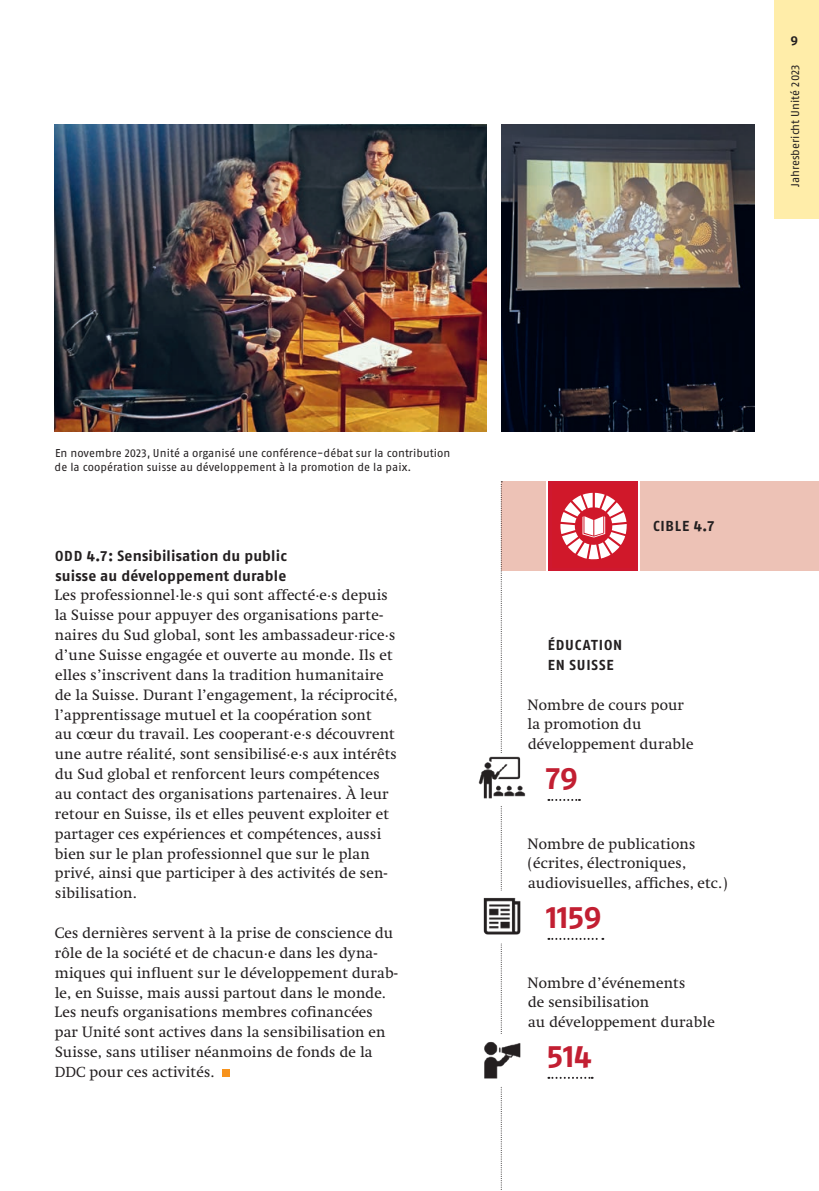
<style>
.page{position:relative;width:819px;height:1191px;background:#fff}
.page>*{position:absolute;margin:0;border:0;box-sizing:border-box;transform-origin:0 0}
.t1{font:700 31.5px "Fago OT";color:#c21f32}
.t2{font:15.4px/19.8px "Swift LT Pro";letter-spacing:.01em;color:#231f20}
.t3{font:700 14.88px/19.8px "Fago OT";letter-spacing:.01em;color:#231f20}
.t4{font:700 14.35px/19.8px "Fago OT";letter-spacing:.055em;color:#231f20}
.t5{font:700 13.12px "Fago OT";color:#231f20}
.t6{font:11.38px/14.9px "Fago OT";letter-spacing:.005em;color:#231f20}
.s1{font-size:14.35px}
.s2{font-size:14.88px}
</style>
<div class="page">
<div style="left:774px;top:0;width:45px;height:218px;background:#ffeda9"></div>
<div style="left:501px;top:481px;width:45px;height:89px;background:#edc2b6"></div>
<div style="left:640px;top:481px;width:179px;height:89px;background:#edc2b6"></div>
<svg style="left:500px;top:481px;width:2px;height:709px"></svg>
<svg style="left:548px;top:799px;width:32px;height:2px"></svg>
<svg style="left:548px;top:938px;width:55px;height:2px"></svg>
<svg style="left:548px;top:1076px;width:44px;height:2px"></svg>
<div style="left:476px;top:753px;width:51px;height:51px;background:#fff"></div>
<img style="left:478px;top:756px;width:48px;height:43px">
<img style="left:483px;top:890px;width:38px;height:51px">
<img style="left:484px;top:1034px;width:37px;height:51px">
<div style="left:548px;top:481px;width:89px;height:89px;background:#cf182f"></div>
<div style="left:552px;top:484px;width:83px;height:83px;background:#d0182a"></div>
<svg style="left:560px;top:493px;width:66px;height:66px"></svg>
<div style="left:222px;top:1069px;width:8px;height:7px;background:#f7931d"></div>
<img style="left:501px;top:124px;width:253px;height:308px">
<img style="left:55px;top:124px;width:431px;height:308px">
<p class="t5" style="left:790px;top:32px;width:9px">9</p>
<p class="t6" style="left:787px;top:187px;width:124px;rotate:-90deg">Jahresbericht Unité 2023</p>
<p class="t6" style="left:55px;top:445px;width:397px">En novembre 2023, Unité a organisé une conférence-débat sur la contribution de la coopération suisse au développement à la promotion de la paix.</p>
<p class="t3" style="left:55px;top:545px;width:233px"><span class="s1">ODD</span> 4.7: Sensibilisation du public suisse au développement durable</p>
<p class="t2" style="left:55px;top:585px;width:345px">Les professionnel·le·s qui sont affecté·e·s depuis la Suisse pour appuyer des organisations parte&shy;naires du Sud global, sont les ambassadeur·rice·s d’une Suisse engagée et ouverte au monde. Ils et elles s’inscrivent dans la tradition humanitaire de la Suisse. Durant l’engagement, la réciprocité, l’apprentissage mutuel et la coopération sont<br>au cœur du travail. Les cooperant·e·s découvrent une autre réalité, sont sensibilisé·e·s aux intérêts du Sud global et renforcent leurs compétences au contact des organisations partenaires. À leur retour en Suisse, ils et elles peuvent exploiter et partager ces expériences et compétences, aussi bien sur le plan professionnel que sur le plan privé, ainsi que participer à des activités de sen&shy;sibilisation.</p>
<p class="t2" style="left:55px;top:922px;width:345px">Ces dernières servent à la prise de conscience du rôle de la société et de chacun·e dans les dyna&shy;miques qui influent sur le développement durab&shy;le, en Suisse, mais aussi partout dans le monde.<br>Les neufs organisations membres cofinancées par Unité sont actives dans la sensibilisation en Suisse, sans utiliser néanmoins de fonds de la <span class="s2">DDC</span> pour ces activités.</p>
<p class="t4" style="left:653px;top:516px;width:63px">CIBLE <span class="s2">4.7</span></p>
<p class="t4" style="left:548px;top:635px;width:76px">ÉDUCATION<br>EN SUISSE</p>
<p class="t2" style="left:527px;top:694px;width:167px">Nombre de cours pour la promotion du développement durable</p>
<h1 class="t1" style="left:546px;top:759px;width:34px">79</h1>
<p class="t2" style="left:527px;top:833px;width:201px">Nombre de publications (écrites, électroniques, audiovisuelles, affiches, etc.)</p>
<h1 class="t1" style="left:546px;top:898px;width:57px">1159</h1>
<p class="t2" style="left:527px;top:972px;width:189px">Nombre d’événements<br>de sensibilisation<br>au développement durable</p>
<h1 class="t1" style="left:546px;top:1037px;width:47px">514</h1>
</div>
